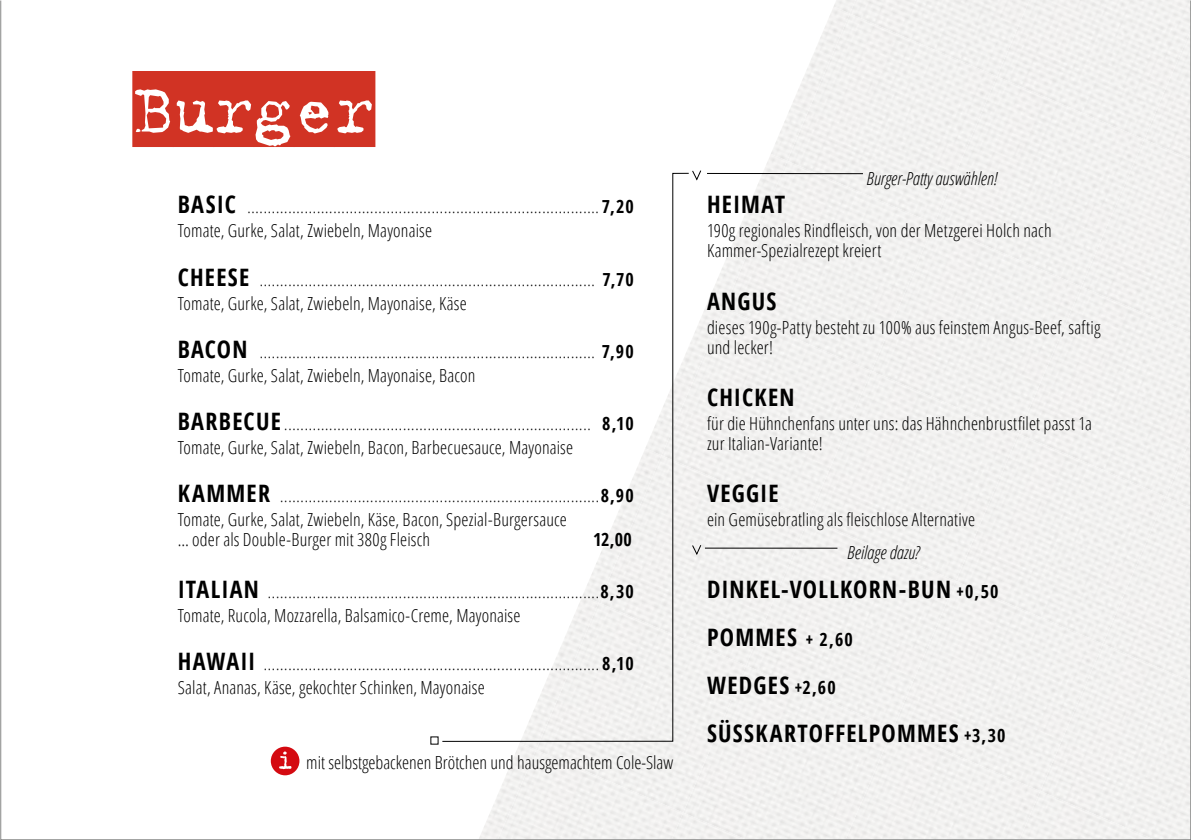
<style>
.page{position:relative;width:1191px;height:840px;background:#fff}
.page>*{position:absolute;margin:0;border:0;box-sizing:border-box;transform-origin:0 0}
.t1{font:76px "Trixie Cameo";letter-spacing:-.02em;color:#d13324}
.t2{font:700 condensed 24px/48px "Open Sans";letter-spacing:.055em;color:#000}
.t3{font:300 condensed 18px/20px "Open Sans";letter-spacing:.005em;color:#000}
.t4{font:italic 300 condensed 18px "Open Sans";color:#000}
.t5{font:700 condensed 18px "Open Sans";color:#000}
.t6{font:300 condensed 16px "Open Sans";color:#000}
.s1{font-weight:700;font-size:24px}
.s2{font-weight:700;font-size:18px}
.s3{font-size:18px}
</style>
<div class="page">
<div style="left:1103px;top:643px;width:86px;height:194px;background:#f2f1f0"></div>
<div style="left:1040px;top:790px;width:144px;height:47px;background:#f2f1f0"></div>
<div style="left:1081px;top:286px;width:108px;height:210px;background:#f2f1f0"></div>
<div style="left:1018px;top:433px;width:147px;height:210px;background:#f2f1f0"></div>
<div style="left:956px;top:580px;width:147px;height:210px;background:#f2f1f0"></div>
<div style="left:893px;top:727px;width:147px;height:110px;background:#f2f1f0"></div>
<div style="left:997px;top:76px;width:147px;height:210px;background:#f2f1f0"></div>
<div style="left:934px;top:223px;width:147px;height:210px;background:#f2f1f0"></div>
<div style="left:871px;top:370px;width:147px;height:210px;background:#f2f1f0"></div>
<div style="left:808px;top:518px;width:148px;height:209px;background:#f2f1f0"></div>
<div style="left:746px;top:665px;width:147px;height:172px;background:#f2f1f0"></div>
<div style="left:683px;top:812px;width:136px;height:25px;background:#f2f1f0"></div>
<div style="left:865px;top:2px;width:170px;height:74px;background:#f2f1f0"></div>
<div style="left:850px;top:14px;width:147px;height:209px;background:#f2f1f0"></div>
<div style="left:787px;top:161px;width:147px;height:209px;background:#f2f1f0"></div>
<div style="left:724px;top:308px;width:147px;height:210px;background:#f2f1f0"></div>
<div style="left:689px;top:455px;width:119px;height:210px;background:#f2f1f0"></div>
<div style="left:599px;top:602px;width:147px;height:210px;background:#f2f1f0"></div>
<div style="left:536px;top:749px;width:147px;height:88px;background:#f2f1f0"></div>
<hr style="left:707px;top:173px;width:156px;height:1px;background:#000">
<hr style="left:705px;top:547px;width:132px;height:1px;background:#000">
<svg style="left:692px;top:170px;width:10px;height:11px"></svg>
<svg style="left:691px;top:543px;width:11px;height:13px"></svg>
<svg style="left:442px;top:172px;width:247px;height:570px"></svg>
<div style="left:271px;top:746px;width:28px;height:28px;background:#d40a11;border-radius:50%"></div>
<svg style="left:279px;top:751px;width:12px;height:17px"></svg>
<h1 class="t1" style="left:132px;top:68px;width:244px">BURGER</h1>
<p class="t6" style="left:178px;top:197px;width:458px"><span class="s1">BASIC</span> ...................................................................................... <span class="s2">7,20</span></p>
<p class="t3" style="left:178px;top:220px;width:256px">Tomate, Gurke, Salat, Zwiebeln, Mayonaise</p>
<p class="t6" style="left:178px;top:269px;width:458px"><span class="s1">CHEESE</span> .................................................................................. <span class="s2">7,70</span></p>
<p class="t3" style="left:178px;top:292px;width:291px">Tomate, Gurke, Salat, Zwiebeln, Mayonaise, Käse</p>
<p class="t6" style="left:178px;top:341px;width:458px"><span class="s1">BACON</span> .................................................................................. <span class="s2">7,90</span></p>
<p class="t3" style="left:178px;top:364px;width:299px">Tomate, Gurke, Salat, Zwiebeln, Mayonaise, Bacon</p>
<p class="t6" style="left:178px;top:413px;width:458px"><span class="s1">BARBECUE</span> ........................................................................... <span class="s2">8,10</span></p>
<p class="t3" style="left:178px;top:436px;width:397px">Tomate, Gurke, Salat, Zwiebeln, Bacon, Barbecuesauce, Mayonaise</p>
<p class="t6" style="left:178px;top:485px;width:458px"><span class="s1">KAMMER</span> ..............................................................................<span class="s2">8,90</span></p>
<p class="t3" style="left:178px;top:508px;width:391px">Tomate, Gurke, Salat, Zwiebeln, Käse, Bacon, Spezial-Burgersauce … oder als Double-Burger mit 380g Fleisch</p>
<p class="t5" style="left:593px;top:526px;width:40px">12,00</p>
<p class="t6" style="left:178px;top:581px;width:458px"><span class="s1">ITALIAN</span> .................................................................................<span class="s2">8,30</span></p>
<p class="t3" style="left:178px;top:604px;width:344px">Tomate, Rucola, Mozzarella, Balsamico-Creme, Mayonaise</p>
<p class="t6" style="left:178px;top:653px;width:458px"><span class="s1">HAWAII</span> .................................................................................. <span class="s2">8,10</span></p>
<p class="t3" style="left:178px;top:676px;width:308px">Salat, Ananas, Käse, gekochter Schinken, Mayonaise</p>
<p class="t3" style="left:306px;top:751px;width:368px">mit selbstgebackenen Brötchen und hausgemachtem Cole-Slaw</p>
<p class="t4" style="left:866px;top:166px;width:133px">Burger-Patty auswählen!</p>
<h2 class="t2" style="left:707px;top:180px;width:80px">HEIMAT</h2>
<p class="t3" style="left:707px;top:220px;width:346px">190g regionales Rindfleisch, von der Metzgerei Holch nach<br>Kammer-Spezialrezept kreiert</p>
<h2 class="t2" style="left:707px;top:276px;width:71px">ANGUS</h2>
<p class="t3" style="left:707px;top:316px;width:395px">dieses 190g-Patty besteht zu 100% aus feinstem Angus-Beef, saftig und lecker!</p>
<h2 class="t2" style="left:707px;top:372px;width:89px">CHICKEN</h2>
<p class="t3" style="left:707px;top:412px;width:386px">für die Hühnchenfans unter uns: das Hähnchenbrustfilet passt 1a zur Italian-Variante!</p>
<h2 class="t2" style="left:707px;top:468px;width:73px">VEGGIE</h2>
<p class="t3" style="left:707px;top:508px;width:270px">ein Gemüsebratling als fleischlose Alternative</p>
<p class="t4" style="left:847px;top:539px;width:74px">Beilage dazu?</p>
<h2 class="t2" style="left:707px;top:564px;width:300px">DINKEL-VOLLKORN-BUN <span class="s3">+0,50<br></span>POMMES <span class="s3">+ 2,60<br></span>WEDGES <span class="s3">+2,60<br></span>SÜSSKARTOFFELPOMMES <span class="s3">+3,30</span></h2>
</div>
